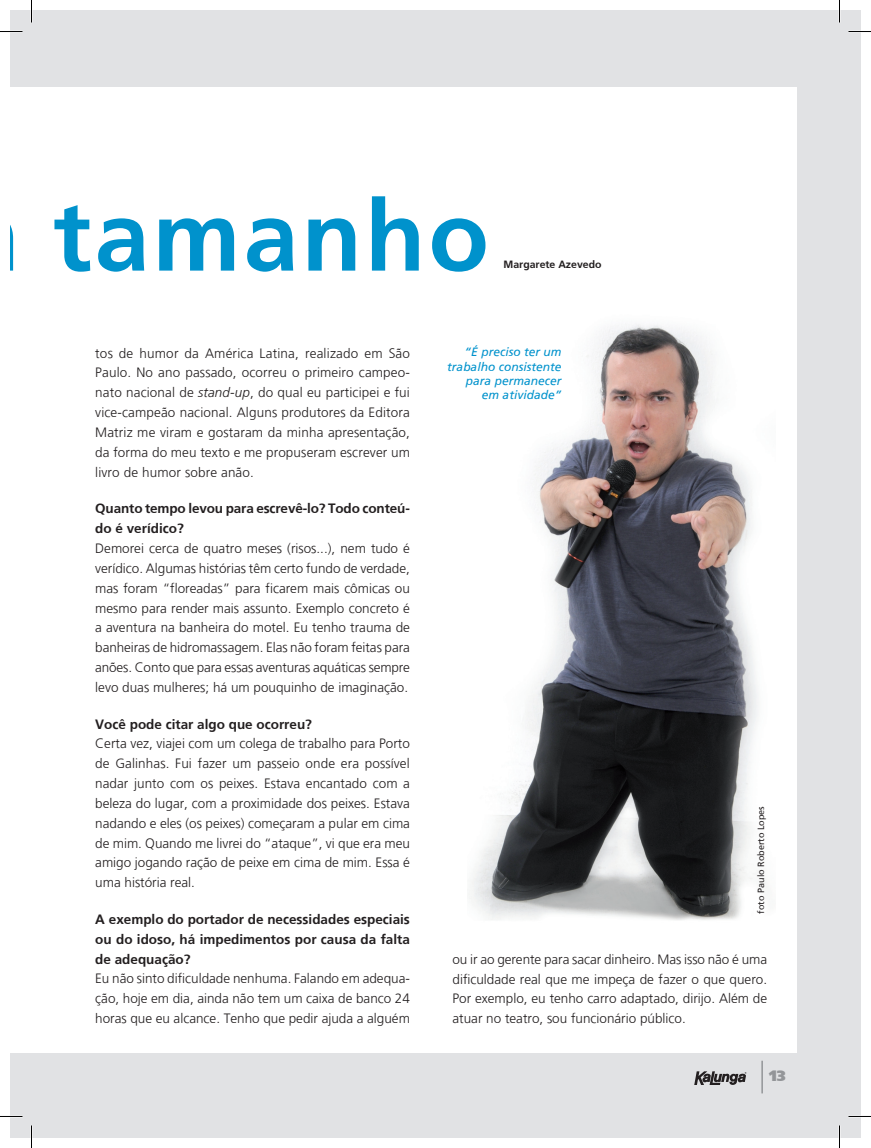
<style>
.page{position:relative;width:871px;height:1148px;background:#fff}
.page>*{position:absolute;margin:0;border:0;box-sizing:border-box;transform-origin:0 0}
.t1{font:700 99px "Frutiger";letter-spacing:.03em;color:#0092cc}
.t2{font:900 15px "Frutiger";color:#939598}
.t3{font:300 13.5px/19.8px "Frutiger";color:#231f20;text-align:justify}
.t4{font:700 13.5px/19.8px "Frutiger";color:#231f20}
.t5{font:italic 12px/14.4px "Frutiger";color:#0092cc;text-align:right}
.t6{font:700 10.5px "Frutiger";color:#231f20}
.t7{font:9px "Frutiger";color:#231f20}
.s1{font-style:italic}
</style>
<div class="page">
<div style="left:10px;top:10px;width:851px;height:1127px;background:#e1e2e4"></div>
<div style="left:10px;top:87px;width:787px;height:965px;background:#fff"></div>
<hr style="left:761px;top:1060px;width:2px;height:33px;background:#939598">
<svg style="left:694px;top:1071px;width:52px;height:13px"></svg>
<img style="left:469px;top:324px;width:298px;height:596px">
<hr style="left:0;top:1115px;width:22px;height:2px;background:#fff">
<hr style="left:848px;top:1115px;width:23px;height:2px;background:#fff">
<hr style="left:838px;top:0;width:2px;height:22px;background:#fff">
<hr style="left:838px;top:1125px;width:2px;height:22px;background:#fff">
<svg style="left:0;top:31px;width:22px;height:1px"></svg>
<svg style="left:848px;top:31px;width:23px;height:1px"></svg>
<svg style="left:0;top:1116px;width:22px;height:1px"></svg>
<svg style="left:848px;top:1116px;width:23px;height:1px"></svg>
<svg style="left:31px;top:0;width:1px;height:22px"></svg>
<svg style="left:31px;top:1125px;width:1px;height:22px"></svg>
<svg style="left:839px;top:0;width:1px;height:22px"></svg>
<svg style="left:839px;top:1125px;width:1px;height:22px"></svg>
<h1 class="t1" style="left:53px;top:178px;width:437px">tamanho</h1>
<p class="t6" style="left:503px;top:258px;width:100px">Margarete Azevedo</p>
<p class="t3" style="left:95px;top:343px;width:316px">tos de humor da América Latina, realizado em São Paulo. No ano passado, ocorreu o primeiro campeo&shy;nato nacional de <span class="s1">stand-up</span>, do qual eu participei e fui vice-campeão nacional. Alguns produtores da Editora Matriz me viram e gostaram da minha apresentação, da forma do meu texto e me propuseram escrever um livro de humor sobre anão.</p>
<p class="t4" style="left:95px;top:498px;width:315px">Quanto tempo levou para escrevê-lo? Todo conteú&shy;do é verídico?</p>
<p class="t3" style="left:95px;top:538px;width:316px">Demorei cerca de quatro meses (risos...), nem tudo é verídico. Algumas histórias têm certo fundo de verdade, mas foram “floreadas” para ficarem mais cômicas ou mesmo para render mais assunto. Exemplo concreto é a aventura na banheira do motel. Eu tenho trauma de banheiras de hidromassagem. Elas não foram feitas para anões. Conto que para essas aventuras aquáticas sempre levo duas mulheres; há um pouquinho de imaginação.</p>
<p class="t4" style="left:95px;top:713px;width:218px">Você pode citar algo que ocorreu?</p>
<p class="t3" style="left:95px;top:733px;width:316px">Certa vez, viajei com um colega de trabalho para Porto de Galinhas. Fui fazer um passeio onde era possível nadar junto com os peixes. Estava encantado com a beleza do lugar, com a proximidade dos peixes. Estava nadando e eles (os peixes) começaram a pular em cima de mim. Quando me livrei do “ataque”, vi que era meu amigo jogando ração de peixe em cima de mim. Essa é uma história real.</p>
<p class="t4" style="left:95px;top:909px;width:316px;text-align:justify">A exemplo do portador de necessidades especiais ou do idoso, há impedimentos por causa da falta de adequação?</p>
<p class="t3" style="left:95px;top:968px;width:316px">Eu não sinto dificuldade nenhuma. Falando em adequa&shy;ção, hoje em dia, ainda não tem um caixa de banco 24 horas que eu alcance. Tenho que pedir ajuda a alguém</p>
<p class="t5" style="left:447px;top:345px;width:116px">“É preciso ter um trabalho consistente para permanecer em atividade”</p>
<p class="t7" style="left:756px;top:913px;width:109px;rotate:-90deg">foto Paulo Roberto Lopes</p>
<p class="t3" style="left:452px;top:949px;width:316px">ou ir ao gerente para sacar dinheiro. Mas isso não é uma dificuldade real que me impeça de fazer o que quero.<br>Por exemplo, eu tenho carro adaptado, dirijo. Além de atuar no teatro, sou funcionário público.</p>
<p class="t2" style="left:769px;top:1066px;width:18px">13</p>
</div>
